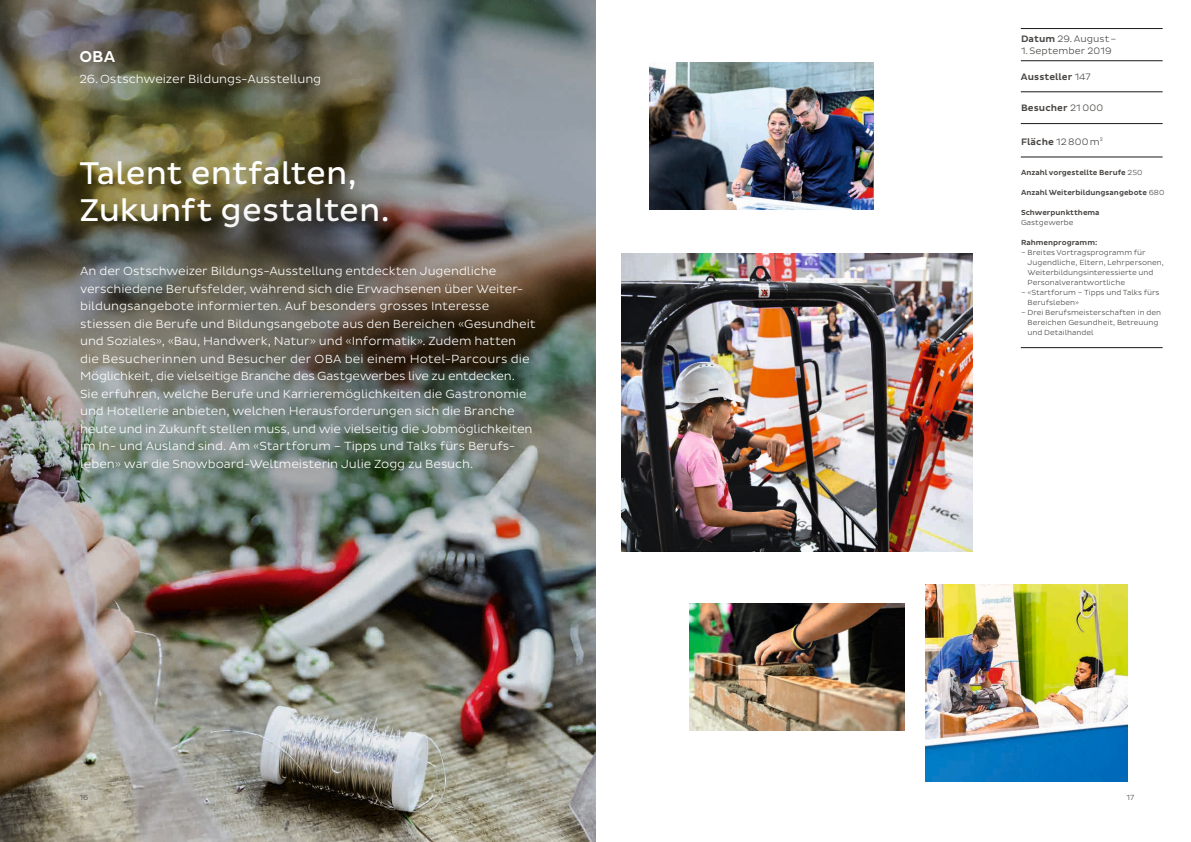
<style>
.page{position:relative;width:1191px;height:842px;background:#fff}
.page>*{position:absolute;margin:0;border:0;box-sizing:border-box;transform-origin:0 0}
.t1{font:32px/37px "Pluto Sans";letter-spacing:-.005em;color:#fff}
.t2{font:500 16px "Pluto Sans";color:#fff}
.t3{font:300 12px/17.5px "Pluto Sans";letter-spacing:-.005em;color:#fff}
.t4{font:300 9.5px/12px "Pluto Sans";letter-spacing:.01em;color:#474442}
.t5{font:500 9.5px "Pluto Sans";letter-spacing:.01em;color:#474442}
.t6{font:300 7.5px/10px "Pluto Sans";color:#474442}
.t7{font:500 7.5px "Pluto Sans";color:#474442}
.s1{font-weight:500}
.s2{font-weight:300}
</style>
<div class="page">
<hr style="left:1020px;top:61px;width:142px;height:1px;background:#1b1917">
<hr style="left:1020px;top:92px;width:142px;height:1px;background:#1b1917">
<hr style="left:1020px;top:28px;width:142px;height:1px;background:#1b1917">
<hr style="left:1020px;top:157px;width:142px;height:1px;background:#1b1917">
<hr style="left:1020px;top:123px;width:142px;height:1px;background:#1b1917">
<hr style="left:1020px;top:347px;width:142px;height:1px;background:#1b1917">
<img style="left:0;top:0;width:595px;height:842px">
<img style="left:689px;top:604px;width:215px;height:127px">
<img style="left:925px;top:584px;width:202px;height:197px">
<img style="left:649px;top:63px;width:224px;height:147px">
<img style="left:62px;top:199px;width:486px;height:379px;border-radius:50%">
<img style="left:621px;top:254px;width:351px;height:297px">
<h2 class="t2" style="left:79px;top:47px;width:37px">OBA</h2>
<p class="t3" style="left:79px;top:71px;width:243px">26.Ostschweizer Bildungs-Ausstellung</p>
<h1 class="t1" style="left:79px;top:155px;width:312px">Talent entfalten,<br>Zukunft gestalten.</h1>
<p class="t3" style="left:80px;top:263px;width:457px">An der Ostschweizer Bildungs-Ausstellung entdeckten Jugendliche verschiedene Berufsfelder, während sich die Erwachsenen über Weiter&shy;bildungsangebote informierten. Auf besonders grosses Interesse stiessen die Berufe und Bildungsangebote aus den Bereichen «Gesundheit und Soziales», «Bau, Handwerk, Natur» und «Informatik». Zudem hatten die Besucherinnen und Besucher der OBA bei einem Hotel-Parcours die Möglichkeit, die vielseitige Branche des Gastgewerbes live zu entdecken.<br>Sie erfuhren, welche Berufe und Karrieremöglichkeiten die Gastronomie und Hotellerie anbieten, welchen Herausforderungen sich die Branche heute und in Zukunft stellen muss, und wie vielseitig die Jobmöglichkeiten im In- und Ausland sind. Am «Startforum – Tipps und Talks fürs Berufs&shy;leben» war die Snowboard-Weltmeisterin Julie Zogg zu Besuch.</p>
<p class="t4" style="left:1021px;top:33px;width:97px"><span class="s1">Datum</span> 29.August–<br>1.September 2019</p>
<p class="t5" style="left:1021px;top:71px;width:71px">Aussteller <span class="s2">147</span></p>
<p class="t5" style="left:1021px;top:102px;width:84px">Besucher <span class="s2">21 000</span></p>
<p class="t4" style="left:1021px;top:136px;width:83px"><span class="s1">Fläche</span> 12 800m²</p>
<p class="t7" style="left:1021px;top:168px;width:123px">Anzahl vorgestellte Berufe <span class="s2">250</span></p>
<p class="t7" style="left:1021px;top:188px;width:145px">Anzahl Weiterbildungsangebote <span class="s2">680</span></p>
<p class="t7" style="left:1021px;top:208px;width:80px">Schwerpunktthema</p>
<p class="t6" style="left:1021px;top:218px;width:54px">Gastgewerbe</p>
<p class="t7" style="left:1021px;top:238px;width:78px">Rahmenprogramm:</p>
<p class="t6" style="left:1027px;top:248px;width:138px;text-indent:-7px">– Breites Vortragsprogramm für Jugendliche, Eltern, Lehrpersonen, Weiterbildungsinteressierte und Personalverantwortliche</p>
<p class="t6" style="left:1027px;top:288px;width:134px;text-indent:-7px">– «Startforum – Tipps und Talks fürs<br>Berufsleben»</p>
<p class="t6" style="left:1027px;top:308px;width:135px;text-indent:-7px">– Drei Berufsmeisterschaften in den<br>Bereichen Gesundheit, Betreuung und Detailhandel</p>
<p class="t6" style="left:79px;top:792px;width:10px">16</p>
<p class="t6" style="left:1126px;top:792px;width:9px">17</p>
</div>
